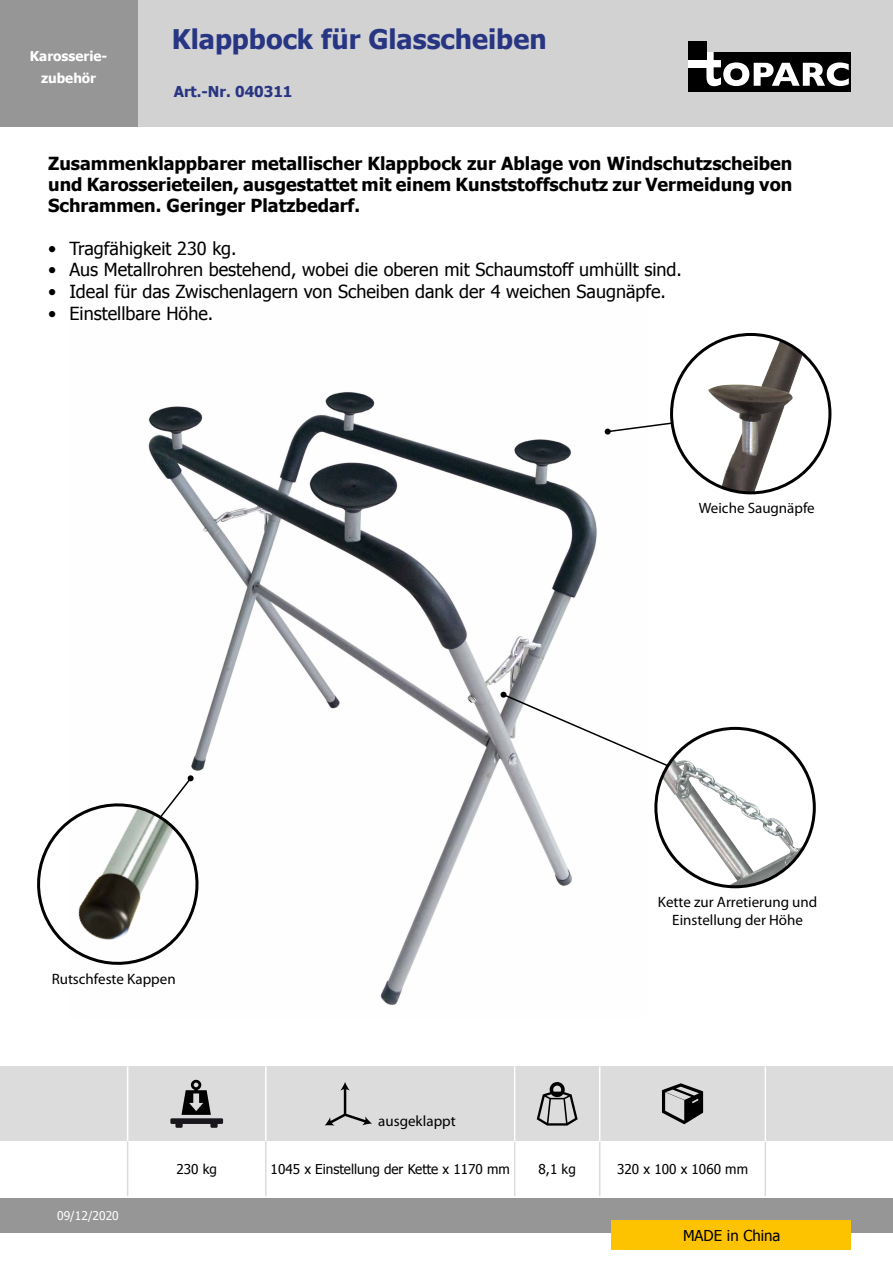
<style>
.page{position:relative;width:893px;height:1263px;background:#fff}
.page>*{position:absolute;margin:0;border:0;box-sizing:border-box;transform-origin:0 0}
.t1{font:700 27px "Tahoma";color:#283583}
.t2{font:700 18px/21px "Tahoma";color:#000;text-align:justify}
.t3{font:18px "Tahoma";color:#000}
.t4{font:15px/18px "Myriad Pro";color:#000;text-align:center}
.t5{font:700 15px "Tahoma";color:#283583}
.t6{font:15px "Tahoma";color:#000}
.t7{font:13.5px "Tahoma";color:#000}
.t8{font:700 13.5px/21px "Tahoma";color:#fff;text-align:center}
.t9{font:12px "Tahoma";color:#fff}
</style>
<div class="page">
<div style="left:137px;top:0;width:756px;height:127px;background:#d2d2d2"></div>
<div style="left:0;top:1198px;width:893px;height:34px;background:#969696"></div>
<div style="left:0;top:0;width:137px;height:127px;background:#969696"></div>
<div style="left:611px;top:1220px;width:239px;height:30px;background:#fdc300"></div>
<div style="left:0;top:1066px;width:893px;height:75px;background:#dcdcdc"></div>
<div style="left:688px;top:52px;width:163px;height:40px;background:#000"></div>
<svg style="left:706px;top:52px;width:143px;height:34px"></svg>
<div style="left:688px;top:49px;width:18px;height:18px;background:#fff"></div>
<div style="left:688px;top:42px;width:18px;height:18px;background:#000"></div>
<img style="left:148px;top:392px;width:457px;height:613px">
<img style="left:671px;top:334px;width:159px;height:159px;border-radius:79px">
<img style="left:656px;top:728px;width:158px;height:159px;border-radius:79px">
<div style="left:654px;top:727px;width:162px;height:161px;border:3px solid #000;border-radius:50%"></div>
<svg style="left:605px;top:421px;width:69px;height:14px"></svg>
<svg style="left:500px;top:691px;width:171px;height:77px"></svg>
<svg style="left:37px;top:775px;width:171px;height:199px"></svg>
<svg style="left:128px;top:1141px;width:637px;height:55px"></svg>
<hr style="left:127px;top:1066px;width:1px;height:75px;background:#fff">
<hr style="left:265px;top:1066px;width:2px;height:75px;background:#fff">
<hr style="left:127px;top:1141px;width:1px;height:55px;background:#dcdcdc">
<hr style="left:265px;top:1141px;width:2px;height:55px;background:#dcdcdc">
<hr style="left:514px;top:1141px;width:1px;height:55px;background:#dcdcdc">
<hr style="left:599px;top:1141px;width:1px;height:55px;background:#dcdcdc">
<hr style="left:765px;top:1141px;width:1px;height:55px;background:#dcdcdc">
<hr style="left:514px;top:1066px;width:1px;height:75px;background:#fff">
<hr style="left:599px;top:1066px;width:1px;height:75px;background:#fff">
<hr style="left:765px;top:1066px;width:1px;height:75px;background:#fff">
<svg style="left:170px;top:1080px;width:53px;height:48px"></svg>
<svg style="left:325px;top:1082px;width:47px;height:44px"></svg>
<svg style="left:537px;top:1082px;width:41px;height:43px"></svg>
<svg style="left:662px;top:1083px;width:41px;height:41px"></svg>
<p class="t8" style="left:30px;top:45px;width:79px">Karosserie&shy;zubehör</p>
<h1 class="t1" style="left:172px;top:20px;width:376px">Klappbock für Glasscheiben</h1>
<p class="t5" style="left:174px;top:81px;width:120px">Art.-Nr. 040311</p>
<p class="t2" style="left:48px;top:151px;width:746px">Zusammenklappbarer metallischer Klappbock zur Ablage von Windschutzscheiben und Karosserieteilen, ausgestattet mit einem Kunststoffschutz zur Vermeidung von Schrammen. Geringer Platzbedarf.</p>
<p class="t3" style="left:48px;top:236px;width:190px">• Tragfähigkeit 230 kg.</p>
<p class="t3" style="left:48px;top:258px;width:635px">• Aus Metallrohren bestehend, wobei die oberen mit Schaumstoff umhüllt sind.</p>
<p class="t3" style="left:48px;top:279px;width:619px">• Ideal für das Zwischenlagern von Scheiben dank der 4 weichen Saugnäpfe.</p>
<p class="t3" style="left:48px;top:301px;width:167px">• Einstellbare Höhe.</p>
<p class="t4" style="left:699px;top:499px;width:117px">Weiche Saugnäpfe</p>
<p class="t4" style="left:52px;top:970px;width:126px">Rutschfeste Kappen</p>
<p class="t4" style="left:378px;top:1111px;width:79px">ausgeklappt</p>
<p class="t4" style="left:658px;top:892px;width:161px">Kette zur Arretierung und<br>Einstellung der Höhe</p>
<p class="t9" style="left:57px;top:1207px;width:63px">09/12/2020</p>
<p class="t7" style="left:176px;top:1160px;width:42px">230 kg</p>
<p class="t7" style="left:271px;top:1160px;width:241px">1045 x Einstellung der Kette x 1170 mm</p>
<p class="t7" style="left:539px;top:1160px;width:39px">8,1 kg</p>
<p class="t7" style="left:617px;top:1160px;width:132px">320 x 100 x 1060 mm</p>
<p class="t6" style="left:683px;top:1225px;width:99px">MADE in China</p>
</div>
